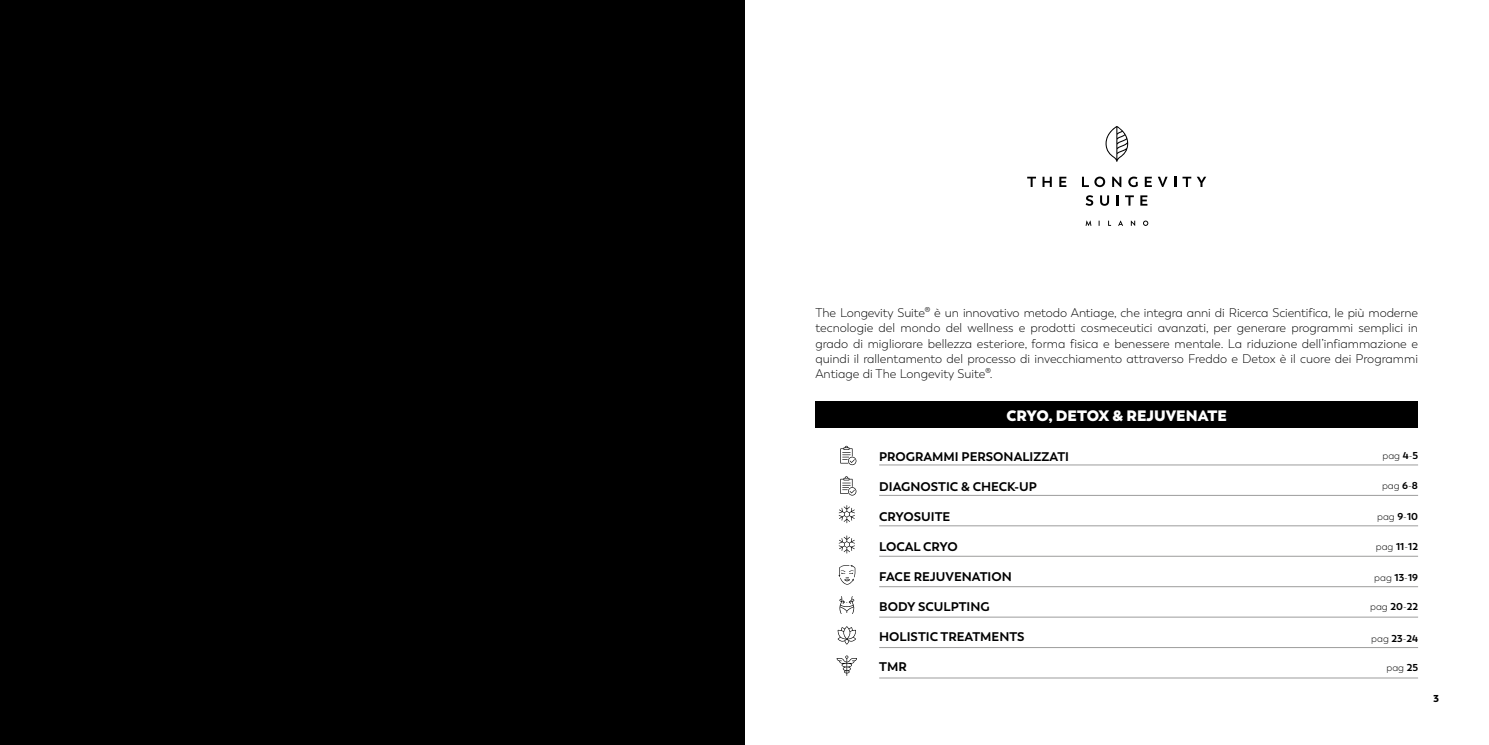
<style>
.page{position:relative;width:1489px;height:745px;background:#fff}
.page>*{position:absolute;margin:0;border:0;box-sizing:border-box;transform-origin:0 0}
.t1{font:800 15px "Trenda";color:#fff}
.t2{font:300 12.5px/15px "Trenda";color:#000;text-align:justify}
.t3{font:700 12.5px "Trenda";color:#000}
.t4{font:300 10px "Trenda";color:#000}
.t5{font:900 10px "Trenda";color:#000}
.s1{font-weight:700}
</style>
<div class="page">
<div style="left:815px;top:401px;width:602px;height:26px;background:#000"></div>
<hr style="left:879px;top:464px;width:538px;height:1px;background:#9d9d9c">
<hr style="left:879px;top:495px;width:538px;height:1px;background:#9d9d9c">
<hr style="left:879px;top:525px;width:538px;height:1px;background:#9d9d9c">
<hr style="left:879px;top:586px;width:538px;height:1px;background:#9d9d9c">
<hr style="left:879px;top:555px;width:538px;height:1px;background:#9d9d9c">
<hr style="left:879px;top:616px;width:538px;height:1px;background:#9d9d9c">
<hr style="left:879px;top:647px;width:538px;height:1px;background:#9d9d9c">
<svg style="left:838px;top:505px;width:16px;height:18px"></svg>
<svg style="left:838px;top:535px;width:16px;height:18px"></svg>
<svg style="left:838px;top:565px;width:17px;height:19px"></svg>
<svg style="left:840px;top:476px;width:16px;height:19px"></svg>
<svg style="left:836px;top:655px;width:21px;height:20px"></svg>
<svg style="left:837px;top:626px;width:19px;height:18px"></svg>
<svg style="left:839px;top:596px;width:15px;height:17px"></svg>
<div style="left:0;top:0;width:744px;height:744px;background:#000"></div>
<svg style="left:840px;top:445px;width:16px;height:20px"></svg>
<hr style="left:879px;top:677px;width:538px;height:1px;background:#9d9d9c">
<svg style="left:1027px;top:177px;width:8px;height:10px"></svg>
<svg style="left:1042px;top:177px;width:9px;height:10px"></svg>
<svg style="left:1059px;top:177px;width:7px;height:10px"></svg>
<svg style="left:1082px;top:177px;width:6px;height:10px"></svg>
<svg style="left:1094px;top:176px;width:11px;height:11px"></svg>
<svg style="left:1112px;top:176px;width:9px;height:11px"></svg>
<svg style="left:1128px;top:176px;width:9px;height:11px"></svg>
<svg style="left:1144px;top:177px;width:7px;height:10px"></svg>
<svg style="left:1158px;top:177px;width:9px;height:10px"></svg>
<svg style="left:1182px;top:177px;width:24px;height:10px"></svg>
<svg style="left:1085px;top:195px;width:8px;height:11px"></svg>
<svg style="left:1100px;top:195px;width:8px;height:11px"></svg>
<svg style="left:1116px;top:195px;width:2px;height:10px"></svg>
<svg style="left:1125px;top:195px;width:8px;height:10px"></svg>
<svg style="left:1140px;top:195px;width:7px;height:10px"></svg>
<svg style="left:1085px;top:220px;width:6px;height:6px"></svg>
<svg style="left:1118px;top:220px;width:4px;height:6px"></svg>
<svg style="left:1130px;top:220px;width:5px;height:6px"></svg>
<svg style="left:1143px;top:220px;width:5px;height:6px"></svg>
<svg style="left:1105px;top:126px;width:23px;height:36px"></svg>
<p class="t2" style="left:815px;top:305px;width:604px">The Longevity Suite® è un innovativo metodo Antiage, che integra anni di Ricerca Scientifica, le più moderne tecnologie del mondo del wellness e prodotti cosmeceutici avanzati, per generare programmi semplici in grado di migliorare bellezza esteriore, forma fisica e benessere mentale. La riduzione dell’infiammazione e quindi il rallentamento del processo di invecchiamento attraverso Freddo e Detox è il cuore dei Programmi Antiage di The Longevity Suite®.</p>
<p class="t1" style="left:1006px;top:406px;width:222px">CRYO, DETOX &amp; REJUVENATE</p>
<p class="t3" style="left:879px;top:448px;width:191px">PROGRAMMI PERSONALIZZATI</p>
<p class="t3" style="left:879px;top:478px;width:159px">DIAGNOSTIC &amp; CHECK-UP</p>
<p class="t3" style="left:879px;top:508px;width:73px">CRYOSUITE</p>
<p class="t3" style="left:879px;top:538px;width:80px">LOCAL CRYO</p>
<p class="t3" style="left:879px;top:568px;width:134px">FACE REJUVENATION</p>
<p class="t3" style="left:879px;top:598px;width:112px">BODY SCULPTING</p>
<p class="t3" style="left:879px;top:628px;width:147px">HOLISTIC TREATMENTS</p>
<p class="t3" style="left:879px;top:658px;width:29px">TMR</p>
<p class="t4" style="left:1382px;top:449px;width:37px">pag <span class="s1">4</span>-<span class="s1">5</span></p>
<p class="t4" style="left:1381px;top:479px;width:38px">pag <span class="s1">6</span>-<span class="s1">8</span></p>
<p class="t4" style="left:1376px;top:510px;width:42px">pag <span class="s1">9</span>-<span class="s1">10</span></p>
<p class="t4" style="left:1375px;top:540px;width:44px">pag <span class="s1">11</span>-<span class="s1">12</span></p>
<p class="t4" style="left:1374px;top:571px;width:45px">pag <span class="s1">13</span>-<span class="s1">19</span></p>
<p class="t4" style="left:1369px;top:601px;width:49px">pag <span class="s1">20</span>-<span class="s1">22</span></p>
<p class="t4" style="left:1371px;top:632px;width:48px">pag <span class="s1">23</span>-<span class="s1">24</span></p>
<p class="t4" style="left:1386px;top:661px;width:33px">pag <span class="s1">25</span></p>
<p class="t5" style="left:1433px;top:691px;width:7px">3</p>
</div>
